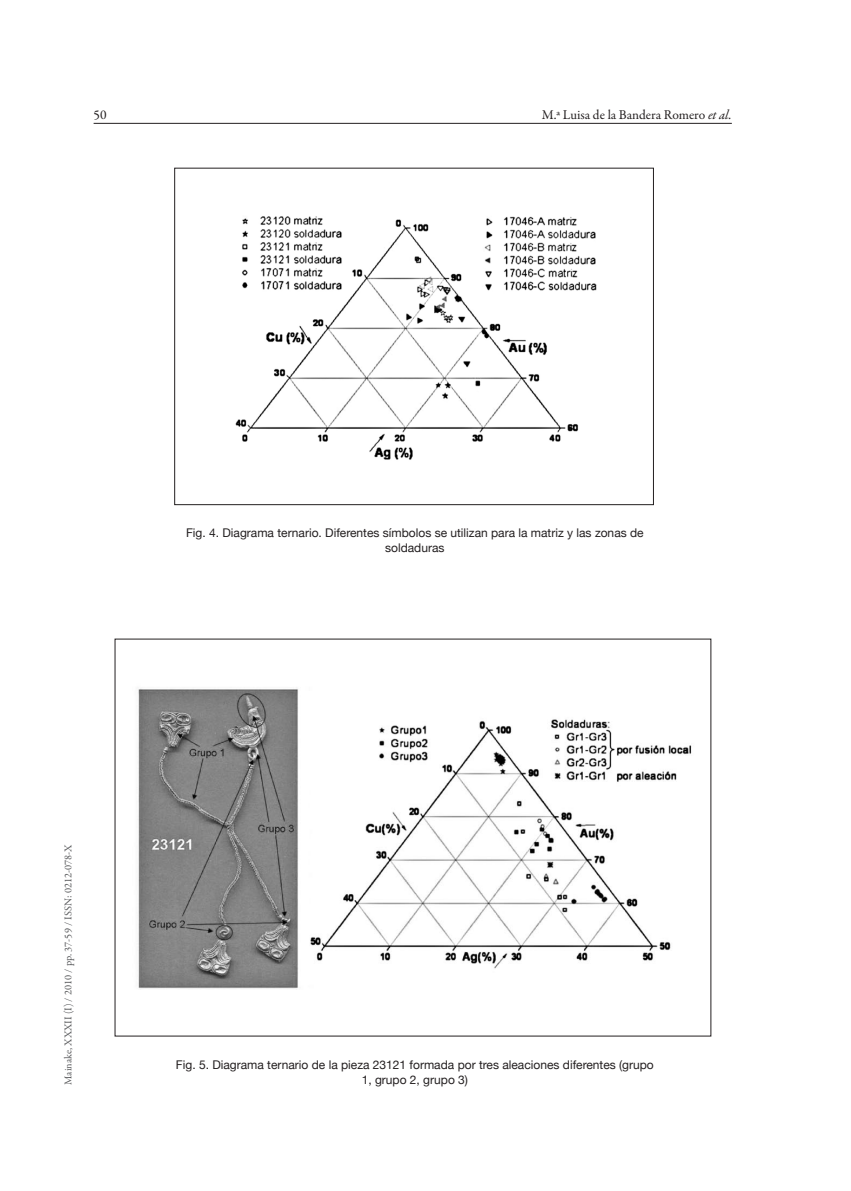
<style>
.page{position:relative;width:851px;height:1191px;background:#fff}
.page>*{position:absolute;margin:0;border:0;box-sizing:border-box;transform-origin:0 0}
.t1{font:13.5px "Garamond Premr Pro";color:#231f20}
.t2{font:12px/15px "Helvetica Neue";color:#231f20;text-align:center}
.t3{font:10.5px "Garamond Premr Pro";color:#57585a}
.s1{font-style:italic}
</style>
<div class="page">
<hr style="left:94px;top:123px;width:637px;height:1px;background:#231f20">
<img style="left:235px;top:216px;width:362px;height:244px">
<div style="left:174px;top:168px;width:479px;height:337px;border:1px solid #231f20"></div>
<img style="left:138px;top:689px;width:554px;height:300px">
<p class="t1" style="left:94px;top:107px;width:15px">50</p>
<p class="t1" style="left:541px;top:107px;width:191px">M.ª Luisa de la Bandera Romero <span class="s1">et al.</span></p>
<p class="t2" style="left:186px;top:525px;width:459px">Fig. 4. Diagrama ternario. Diferentes símbolos se utilizan para la matriz y las zonas de soldaduras</p>
<p class="t3" style="left:62px;top:1084px;width:242px;rotate:-90deg">Mainake, XXXII (I) / 2010 / pp. 37-59 / ISSN: 0212-078-X</p>
<p class="t2" style="left:176px;top:1057px;width:479px">Fig. 5. Diagrama ternario de la pieza 23121 formada por tres aleaciones diferentes (grupo<br>1, grupo 2, grupo 3)</p>
</div>
